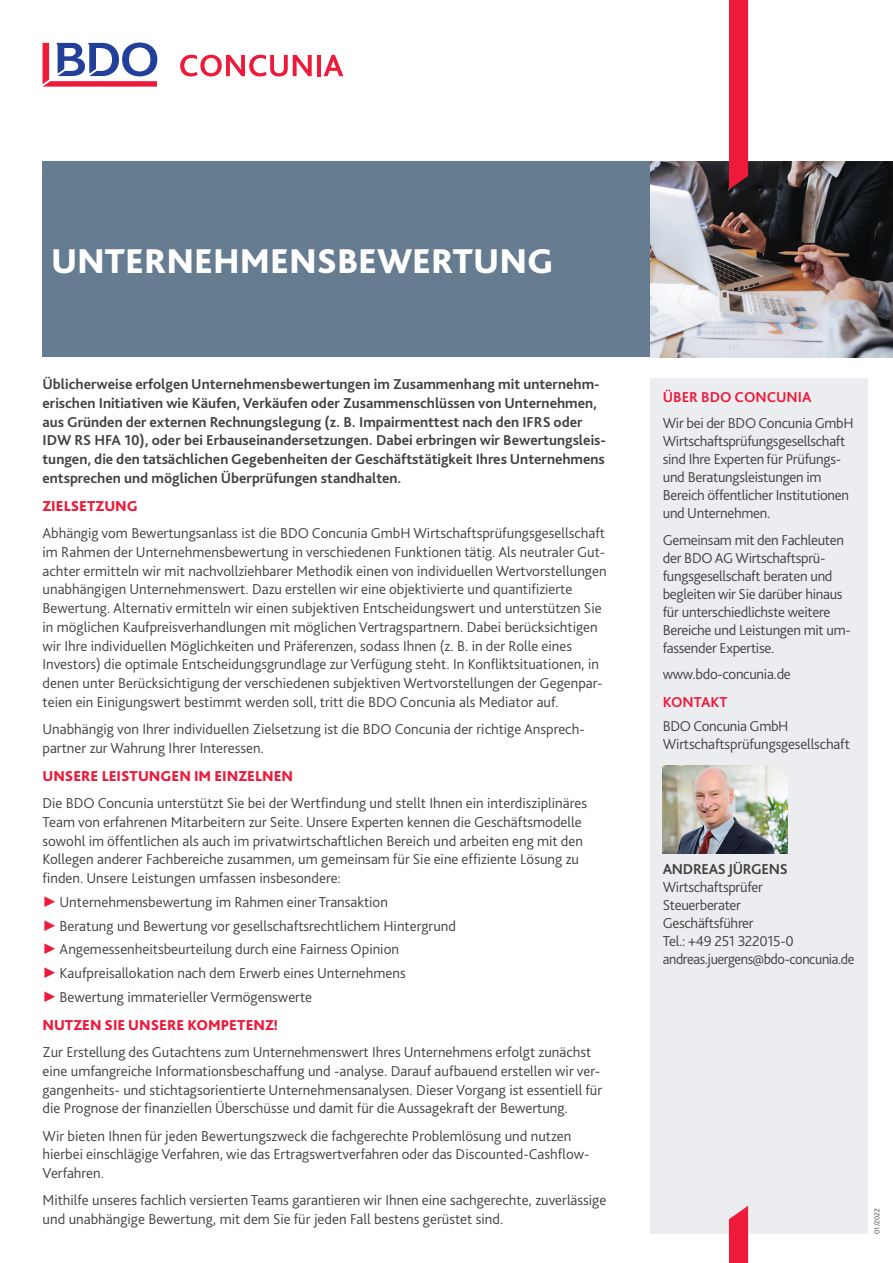
<style>
.page{position:relative;width:893px;height:1263px;background:#fff}
.page>*{position:absolute;margin:0;border:0;box-sizing:border-box;transform-origin:0 0}
.Main_heading_white{font:800 36px "Bliss Pro";color:#fff}
.Body_text{font:300 15px/18.8px "Bliss Pro";color:#414140}
.Sidebar_copy{font:300 15px/18px "Bliss Pro";letter-spacing:-.02em;color:#414140}
.Body_text-2{font:700 15px/18.8px "Bliss Pro";color:#414140}
.Subheading_level_1{font:800 15px "Bliss Pro";color:#ed1a3a}
.Subheading_level_3{font:700 15px "Bliss Pro";color:#ed1a3a}
.Body_text-3{font:300 7.5px "Bliss Pro";color:#414140}
.s1{font-family:"Times New Roman";font-weight:400;color:#ed1a3a}
.s2{font-weight:700}
</style>
<div class="page">
<svg style="left:43px;top:43px;width:114px;height:44px"></svg>
<svg style="left:180px;top:55px;width:132px;height:21px"></svg>
<hr style="left:317px;top:55px;width:4px;height:21px;background:#ed1a3a">
<svg style="left:324px;top:55px;width:19px;height:21px"></svg>
<img style="left:650px;top:162px;width:243px;height:195px">
<div style="left:650px;top:378px;width:217px;height:855px;background:#ebedf0"></div>
<img style="left:663px;top:766px;width:125px;height:87px">
<div style="left:729px;top:0;width:19px;height:189px;background:#ed1a3a"></div>
<svg style="left:729px;top:1206px;width:19px;height:57px"></svg>
<div style="left:43px;top:162px;width:607px;height:195px;background:#667c90"></div>
<p class="Main_heading_white" style="left:51px;top:239px;width:504px">UNTERNEHMENSBEWERTUNG</p>
<p class="Body_text-2" style="left:43px;top:374px;width:565px">Üblicherweise erfolgen Unternehmensbewertungen im Zusammenhang mit unternehm&shy;erischen Initiativen wie Käufen, Verkäufen oder Zusammenschlüssen von Unternehmen, aus Gründen der externen Rechnungslegung (z. B. Impairmenttest nach den IFRS oder IDW RS HFA 10), oder bei Erbauseinandersetzungen. Dabei erbringen wir Bewertungsleis&shy;tungen, die den tatsächlichen Gegebenheiten der Geschäftstätigkeit Ihres Unternehmens entsprechen und möglichen Überprüfungen standhalten.</p>
<p class="Subheading_level_1" style="left:43px;top:496px;width:97px">ZIELSETZUNG</p>
<p class="Body_text" style="left:43px;top:523px;width:566px">Abhängig vom Bewertungsanlass ist die BDO Concunia GmbH Wirtschaftsprüfungsgesellschaft im Rahmen der Unternehmensbewertung in verschiedenen Funktionen tätig. Als neutraler Gut&shy;achter ermitteln wir mit nachvollziehbarer Methodik einen von individuellen Wertvorstellungen unabhängigen Unternehmenswert. Dazu erstellen wir eine objektivierte und quantifizierte Bewertung. Alternativ ermitteln wir einen subjektiven Entscheidungswert und unterstützen Sie in möglichen Kaufpreisverhandlungen mit möglichen Vertragspartnern. Dabei berücksichtigen wir Ihre individuellen Möglichkeiten und Präferenzen, sodass Ihnen (z. B. in der Rolle eines Investors) die optimale Entscheidungsgrundlage zur Verfügung steht. In Konfliktsituationen, in denen unter Berücksichtigung der verschiedenen subjektiven Wertvorstellungen der Gegenpar&shy;teien ein Einigungswert bestimmt werden soll, tritt die BDO Concunia als Mediator auf.</p>
<p class="Body_text" style="left:43px;top:719px;width:544px">Unabhängig von Ihrer individuellen Zielsetzung ist die BDO Concunia der richtige Ansprech&shy;partner zur Wahrung Ihrer Interessen.</p>
<p class="Subheading_level_1" style="left:43px;top:766px;width:252px">UNSERE LEISTUNGEN IM EINZELNEN</p>
<p class="Body_text" style="left:43px;top:793px;width:546px">Die BDO Concunia unterstützt Sie bei der Wertfindung und stellt Ihnen ein interdisziplinäres Team von erfahrenen Mitarbeitern zur Seite. Unsere Experten kennen die Geschäftsmodelle sowohl im öffentlichen als auch im privatwirtschaftlichen Bereich und arbeiten eng mit den Kollegen anderer Fachbereiche zusammen, um gemeinsam für Sie eine effiziente Lösung zu finden. Unsere Leistungen umfassen insbesondere:</p>
<p class="Body_text" style="left:43px;top:892px;width:347px"><span class="s1">►</span>Unternehmensbewertung im Rahmen einer Transaktion</p>
<p class="Body_text" style="left:43px;top:916px;width:415px"><span class="s1">►</span>Beratung und Bewertung vor gesellschaftsrechtlichem Hintergrund</p>
<p class="Body_text" style="left:43px;top:940px;width:358px"><span class="s1">►</span>Angemessenheitsbeurteilung durch eine Fairness Opinion</p>
<p class="Body_text" style="left:43px;top:963px;width:365px"><span class="s1">►</span>Kaufpreisallokation nach dem Erwerb eines Unternehmens</p>
<p class="Body_text" style="left:43px;top:987px;width:271px"><span class="s1">►</span>Bewertung immaterieller Vermögenswerte</p>
<p class="Subheading_level_1" style="left:43px;top:1015px;width:237px">NUTZEN SIE UNSERE KOMPETENZ!</p>
<p class="Body_text" style="left:43px;top:1042px;width:561px">Zur Erstellung des Gutachtens zum Unternehmenswert Ihres Unternehmens erfolgt zunächst eine umfangreiche Informationsbeschaffung und -analyse. Darauf aufbauend erstellen wir ver&shy;gangenheits- und stichtagsorientierte Unternehmensanalysen. Dieser Vorgang ist essentiell für die Prognose der finanziellen Überschüsse und damit für die Aussagekraft der Bewertung.</p>
<p class="Body_text" style="left:43px;top:1126px;width:548px">Wir bieten Ihnen für jeden Bewertungszweck die fachgerechte Problemlösung und nutzen hierbei einschlägige Verfahren, wie das Ertragswertverfahren oder das Discounted-Cashflow-<br>Verfahren.</p>
<p class="Body_text" style="left:43px;top:1191px;width:565px">Mithilfe unseres fachlich versierten Teams garantieren wir Ihnen eine sachgerechte, zuverlässige und unabhängige Bewertung, mit dem Sie für jeden Fall bestens gerüstet sind.</p>
<p class="Subheading_level_3" style="left:663px;top:388px;width:150px">ÜBER BDO CONCUNIA</p>
<p class="Sidebar_copy" style="left:663px;top:414px;width:192px">Wir bei der BDO Concunia GmbH<br>Wirtschaftsprüfungsgesellschaft sind Ihre Experten für Prüfungs&shy;und Beratungsleistungen im<br>Bereich öffentlicher Institutionen und Unternehmen.</p>
<p class="Sidebar_copy" style="left:663px;top:531px;width:190px">Gemeinsam mit den Fachleuten der BDO AG Wirtschaftsprü&shy;fungsgesellschaft beraten und begleiten wir Sie darüber hinaus für unterschiedlichste weitere<br>Bereiche und Leistungen mit um&shy;fassender Expertise.</p>
<p class="Sidebar_copy" style="left:663px;top:665px;width:130px">www.bdo-concunia.de</p>
<p class="Subheading_level_3" style="left:663px;top:693px;width:66px">KONTAKT</p>
<p class="Sidebar_copy" style="left:663px;top:717px;width:189px">BDO Concunia GmbH<br>Wirtschaftsprüfungsgesellschaft</p>
<p class="Sidebar_copy" style="left:663px;top:860px;width:193px"><span class="s2">ANDREAS JÜRGENS<br></span>Wirtschaftsprüfer<br>Steuerberater<br>Geschäftsführer<br>Tel.: +49 251 322015-0 andreas.juergens@bdo-concunia.de</p>
<p class="Body_text-3" style="left:872px;top:1233px;width:27px;rotate:-90deg">01/2022</p>
</div>
